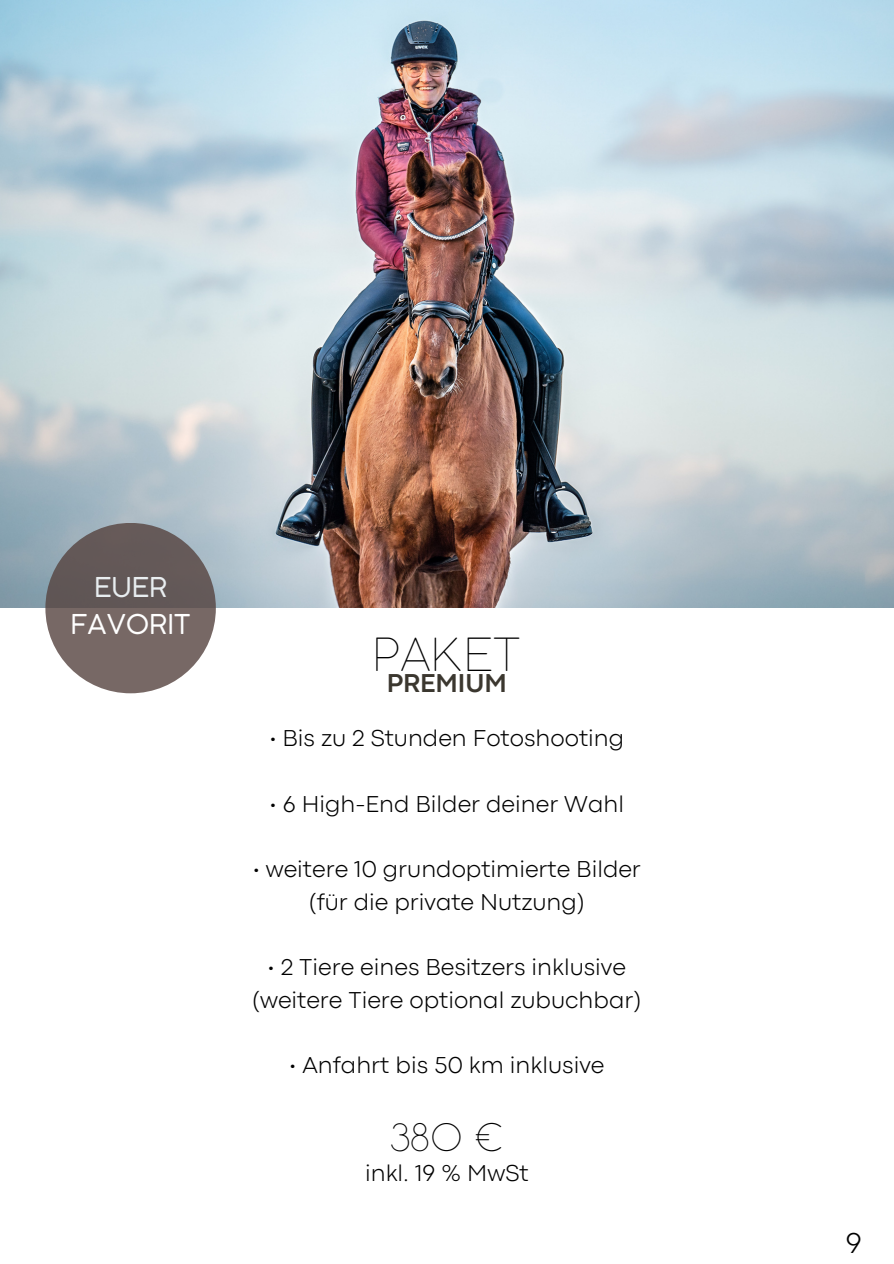
<style>
.page{position:relative;width:894px;height:1264px;background:#fff}
.page>*{position:absolute;margin:0;border:0;box-sizing:border-box;transform-origin:0 0}
.t1{font:200 45px "Coco Gothic";color:#000}
.t2{font:200 37.5px "Coco Gothic";color:#000}
.t3{font:300 30px "Codec Pro";color:#000}
.t4{font:27px/37.2px "Coco Gothic";color:#fff;text-align:center}
.t5{font:700 27px "Codec Pro";color:#3b372f}
.t6{font:300 24px/32.7px "Codec Pro";color:#000;text-align:center}
</style>
<div class="page">
<img style="left:0;top:0;width:893px;height:608px">
<div style="left:45px;top:523px;width:171px;height:170px;background:linear-gradient(to right,#6c605e,#6e615f);border-radius:50%"></div>
<p class="t4" style="left:71px;top:571px;width:121px">EUER<br>FAVORIT</p>
<h1 class="t1" style="left:373px;top:637px;width:149px">PAKET</h1>
<p class="t5" style="left:386px;top:673px;width:121px">PREMIUM</p>
<p class="t6" style="left:269px;top:724px;width:356px">• Bis zu 2 Stunden Fotoshooting</p>
<p class="t6" style="left:269px;top:789px;width:356px">• 6 High-End Bilder deiner Wahl</p>
<p class="t6" style="left:252px;top:854px;width:389px">• weitere 10 grundoptimierte Bilder (für die private Nutzung)</p>
<p class="t6" style="left:252px;top:952px;width:390px">• 2 Tiere eines Besitzers inklusive (weitere Tiere optional zubuchbar)</p>
<p class="t6" style="left:289px;top:1050px;width:316px">• Anfahrt bis 50 km inklusive</p>
<h2 class="t2" style="left:390px;top:1123px;width:115px">380 €</h2>
<p class="t6" style="left:365px;top:1158px;width:165px">inkl. 19 % MwSt</p>
<p class="t3" style="left:845px;top:1232px;width:18px">9</p>
</div>
